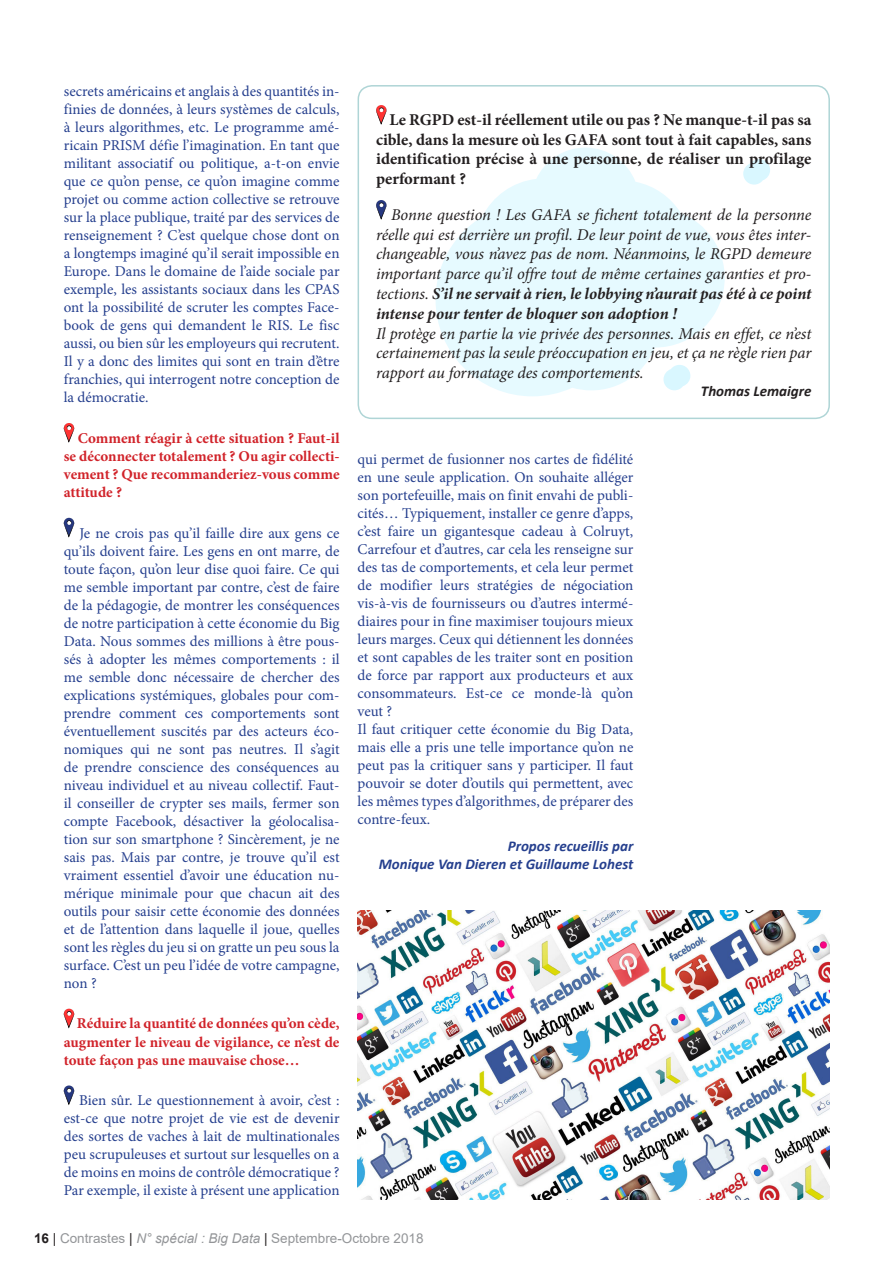
<style>
.page{position:relative;width:893px;height:1263px;background:#fff}
.page>*{position:absolute;margin:0;border:0;box-sizing:border-box;transform-origin:0 0}
.Texte_pavé{font:italic 16.5px/19.8px "Minion Pro";letter-spacing:-.01em;color:#231f20;text-align:justify}
.Texte_pavé-2{font:700 16.5px/19.8px "Minion Pro";color:#231f20;text-align:justify}
.t1{font:15px/18px "Minion Pro";color:#253f8e;text-align:justify}
.t2{font:700 15px/18px "Minion Pro";color:#d1232a;text-align:justify}
.Signature{font:italic 700 15px/18px "Calibri";color:#253f8e;text-align:right}
.Signature-2{font:italic 700 15px "Calibri";color:#231f20}
.t3{font:13.5px "Arial";color:#939598}
.s1{font-weight:700}
.s2{font-weight:700;color:#231f20}
.s3{color:#231f20}
.s4{font-style:italic}
</style>
<div class="page">
<svg style="left:64px;top:423px;width:10px;height:20px"></svg>
<svg style="left:64px;top:518px;width:10px;height:20px"></svg>
<svg style="left:64px;top:1009px;width:10px;height:19px"></svg>
<svg style="left:64px;top:1085px;width:10px;height:20px"></svg>
<svg style="left:436px;top:148px;width:289px;height:248px;fill:#e6faff"></svg>
<svg style="left:743px;top:159px;width:27px;height:26px"></svg>
<svg style="left:663px;top:365px;width:27px;height:25px"></svg>
<svg style="left:376px;top:105px;width:11px;height:20px"></svg>
<svg style="left:376px;top:200px;width:11px;height:20px"></svg>
<div style="left:358px;top:85px;width:472px;height:334px;border:2px solid #afd5d6;border-radius:14px"></div>
<img style="left:358px;top:910px;width:472px;height:290px">
<p class="t1" style="left:64px;top:82px;width:277px">secrets américains et anglais à des quantités in&shy;finies de données, à leurs systèmes de calculs, à leurs algorithmes, etc. Le programme amé&shy;ricain PRISM défie l’imagination. En tant que militant associatif ou politique, a-t-on envie que ce qu’on pense, ce qu’on imagine comme projet ou comme action collective se retrouve sur la place publique, traité par des services de renseignement ? C’est quelque chose dont on a longtemps imaginé qu’il serait impossible en Europe. Dans le domaine de l’aide sociale par exemple, les assistants sociaux dans les CPAS ont la possibilité de scruter les comptes Face&shy;book de gens qui demandent le RIS. Le fisc aussi, ou bien sûr les employeurs qui recrutent.<br>Il y a donc des limites qui sont en train d’être franchies, qui interrogent notre conception de la démocratie.</p>
<p class="t2" style="left:64px;top:429px;width:277px;text-indent:14px">Comment réagir à cette situation ? Faut-il se déconnecter totalement ? Ou agir collecti&shy;vement ? Que recommanderiez-vous comme attitude ?</p>
<p class="t1" style="left:64px;top:524px;width:277px;text-indent:16px">Je ne crois pas qu’il faille dire aux gens ce qu’ils doivent faire. Les gens en ont marre, de toute façon, qu’on leur dise quoi faire. Ce qui me semble important par contre, c’est de faire de la pédagogie, de montrer les conséquences de notre participation à cette économie du Big Data. Nous sommes des millions à être pous&shy;sés à adopter les mêmes comportements : il me semble donc nécessaire de chercher des explications systémiques, globales pour com&shy;prendre comment ces comportements sont éventuellement suscités par des acteurs éco&shy;nomiques qui ne sont pas neutres. Il s’agit de prendre conscience des conséquences au niveau individuel et au niveau collectif. Faut&shy;il conseiller de crypter ses mails, fermer son compte Facebook, désactiver la géolocalisa&shy;tion sur son smartphone ? Sincèrement, je ne sais pas. Mais par contre, je trouve qu’il est vraiment essentiel d’avoir une éducation nu&shy;mérique minimale pour que chacun ait des outils pour saisir cette économie des données et de l’attention dans laquelle il joue, quelles sont les règles du jeu si on gratte un peu sous la surface. C’est un peu l’idée de votre campagne, non ?</p>
<p class="t2" style="left:64px;top:1014px;width:277px;text-indent:13px">Réduire la quantité de données qu’on cède, augmenter le niveau de vigilance, ce n’est de toute façon pas une mauvaise chose…</p>
<p class="t1" style="left:64px;top:1091px;width:277px;text-indent:15px">Bien sûr. Le questionnement à avoir, c’est : est-ce que notre projet de vie est de devenir des sortes de vaches à lait de multinationales peu scrupuleuses et surtout sur lesquelles on a de moins en moins de contrôle démocratique ?<br>Par exemple, il existe à présent une application</p>
<p class="Texte_pavé-2" style="left:376px;top:109px;width:437px;text-indent:13px">Le RGPD est-il réellement utile ou pas ? Ne manque-t-il pas sa cible, dans la mesure où les GAFA sont tout à fait capables, sans identification précise à une personne, de réaliser un profilage performant ?</p>
<p class="Texte_pavé" style="left:376px;top:205px;width:437px;text-indent:15px">Bonne question ! Les GAFA se fichent totalement de la personne réelle qui est derrière un profil. De leur point de vue, vous êtes inter&shy;changeable, vous n’avez pas de nom. Néanmoins, le RGPD demeure important parce qu’il offre tout de même certaines garanties et pro&shy;tections. <span class="s1">S’il ne servait à rien, le lobbying n’aurait pas été à ce point intense pour tenter de bloquer son adoption !</span></p>
<p class="Texte_pavé" style="left:376px;top:323px;width:437px">Il protège en partie la vie privée des personnes. Mais en effet, ce n’est certainement pas la seule préoccupation en jeu, et ça ne règle rien par rapport au formatage des comportements.</p>
<p class="Signature-2" style="left:701px;top:381px;width:112px">Thomas Lemaigre</p>
<p class="t1" style="left:358px;top:450px;width:277px">qui permet de fusionner nos cartes de fidélité en une seule application. On souhaite alléger son portefeuille, mais on finit envahi de publi&shy;cités… Typiquement, installer ce genre d’apps, c’est faire un gigantesque cadeau à Colruyt, Carrefour et d’autres, car cela les renseigne sur des tas de comportements, et cela leur permet de modifier leurs stratégies de négociation vis-à-vis de fournisseurs ou d’autres intermé&shy;diaires pour in fine maximiser toujours mieux leurs marges. Ceux qui détiennent les données et sont capables de les traiter sont en position de force par rapport aux producteurs et aux consommateurs. Est-ce ce monde-là qu’on veut ?</p>
<p class="t1" style="left:358px;top:720px;width:277px">Il faut critiquer cette économie du Big Data, mais elle a pris une telle importance qu’on ne peut pas la critiquer sans y participer. Il faut pouvoir se doter d’outils qui permettent, avec les mêmes types d’algorithmes, de préparer des contre-feux.</p>
<p class="Signature" style="left:379px;top:836px;width:256px">Propos recueillis par<br>Monique Van Dieren et Guillaume Lohest</p>
<p class="t3" style="left:34px;top:1229px;width:391px"><span class="s2">16</span> <span class="s3">|</span> Contrastes <span class="s3">|</span> <span class="s4">N° spécial : Big Data</span> <span class="s3">|</span> Septembre-Octobre 2018</p>
</div>
